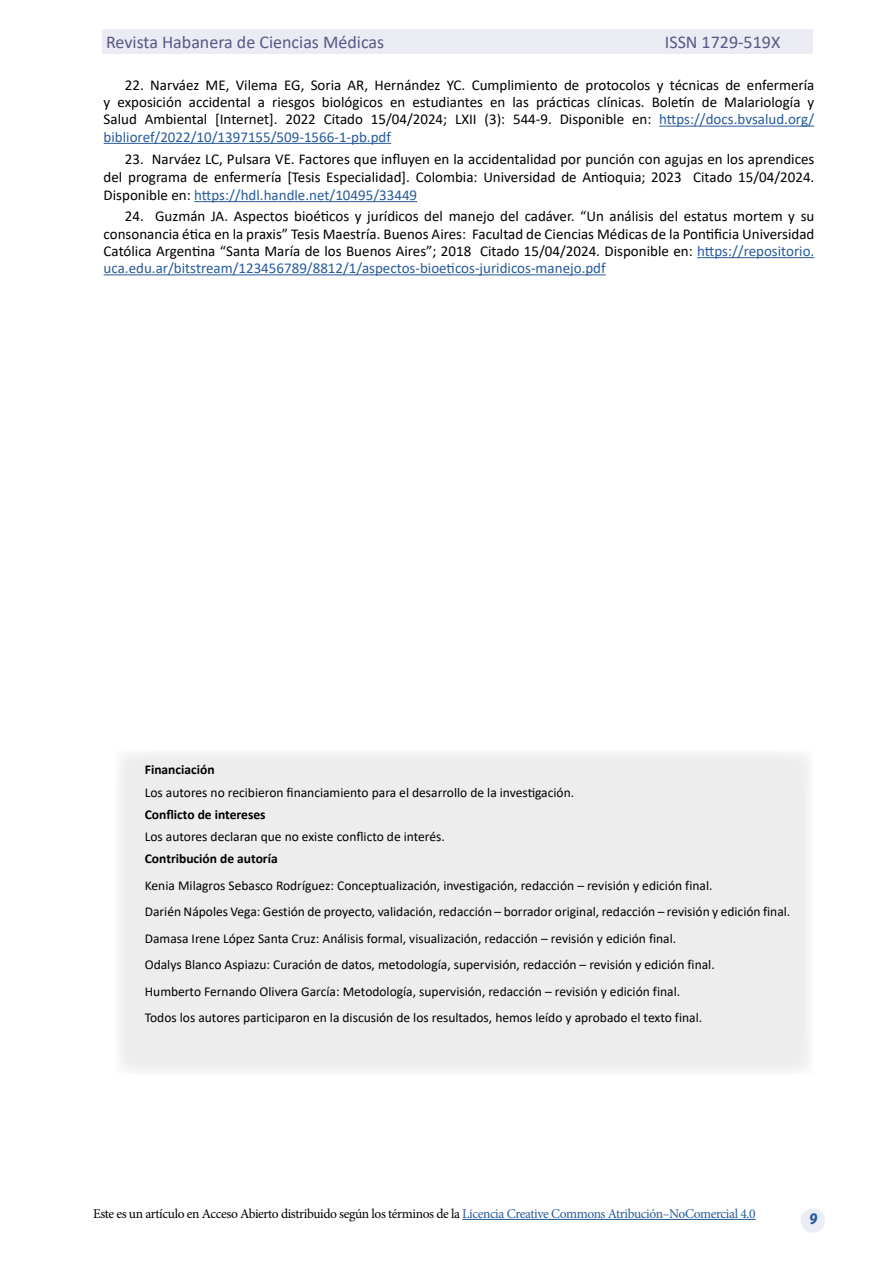
<style>
.page{position:relative;width:893px;height:1263px;background:#fff}
.page>*{position:absolute;margin:0;border:0;box-sizing:border-box;transform-origin:0 0}
.t1{font:18px "Calibri";color:#5a5787}
.t2{font:15px/17.2px "Calibri";color:#000;text-align:justify}
.t3{font:italic 900 15px "Roboto";color:#275b9b}
.t4{font:13.5px/26.5px "Calibri";color:#000}
.t5{font:13.5px "Minion Pro";letter-spacing:-.03em;color:#000}
.t6{font:700 13.5px "Calibri";color:#000}
.s1{color:#275b9b}
</style>
<div class="page">
<div style="left:102px;top:30px;width:711px;height:24px;background:#ebebf3"></div>
<hr style="left:462px;top:1219px;width:294px;height:1px;background:#275b9b">
<div style="left:801px;top:1208px;width:24px;height:25px;background:#eaecf6;border-radius:50%"></div>
<hr style="left:659px;top:126px;width:155px;height:1px;background:#275b9b">
<hr style="left:104px;top:143px;width:287px;height:1px;background:#275b9b">
<hr style="left:194px;top:201px;width:223px;height:1px;background:#275b9b">
<hr style="left:697px;top:257px;width:117px;height:1px;background:#275b9b">
<hr style="left:104px;top:274px;width:502px;height:1px;background:#275b9b">
<div style="left:120px;top:754px;width:689px;height:316px;background:#ededed"></div>
<p class="t1" style="left:106px;top:29px;width:280px">Revista Habanera de Ciencias Médicas</p>
<p class="t1" style="left:665px;top:29px;width:117px">ISSN 1729-519X</p>
<p class="t2" style="left:104px;top:76px;width:712px;text-indent:21px">22. Narváez ME, Vilema EG, Soria AR, Hernández YC. Cumplimiento de protocolos y técnicas de enfermería y exposición accidental a riesgos biológicos en estudiantes en las prácticas clínicas. Boletín de Malariología y Salud Ambiental [Internet]. 2022 Citado 15/04/2024; LXII (3): 544-9. Disponible en: <span class="s1">https://docs.bvsalud.org/ biblioref/2022/10/1397155/509-1566-1-pb.pdf</span></p>
<p class="t2" style="left:104px;top:150px;width:712px;line-height:18px;text-indent:21px">23. Narváez LC, Pulsara VE. Factores que influyen en la accidentalidad por punción con agujas en los aprendices del programa de enfermería [Tesis Especialidad]. Colombia: Universidad de Antioquia; 2023 Citado 15/04/2024.<br>Disponible en: <span class="s1">https://hdl.handle.net/10495/33449</span></p>
<p class="t2" style="left:104px;top:207px;width:712px;text-indent:21px">24. Guzmán JA. Aspectos bioéticos y jurídicos del manejo del cadáver. “Un análisis del estatus mortem y su consonancia ética en la praxis” Tesis Maestría. Buenos Aires: Facultad de Ciencias Médicas de la Pontificia Universidad Católica Argentina “Santa María de los Buenos Aires”; 2018 Citado 15/04/2024. Disponible en: <span class="s1">https://repositorio. uca.edu.ar/bitstream/123456789/8812/1/aspectos-bioeticos-juridicos-manejo.pdf</span></p>
<p class="t6" style="left:145px;top:760px;width:71px">Financiación</p>
<p class="t4" style="left:145px;top:779px;width:431px">Los autores no recibieron financiamiento para el desarrollo de la investigación.</p>
<p class="t6" style="left:145px;top:805px;width:122px">Conflicto de intereses</p>
<p class="t4" style="left:145px;top:823px;width:302px">Los autores declaran que no existe conflicto de interés.</p>
<p class="t6" style="left:145px;top:849px;width:134px">Contribución de autoría</p>
<p class="t4" style="left:145px;top:872px;width:647px">Kenia Milagros Sebasco Rodríguez: Conceptualización, investigación, redacción – revisión y edición final.<br>Darién Nápoles Vega: Gestión de proyecto, validación, redacción – borrador original, redacción – revisión y edición final.<br>Damasa Irene López Santa Cruz: Análisis formal, visualización, redacción – revisión y edición final.<br>Odalys Blanco Aspiazu: Curación de datos, metodología, supervisión, redacción – revisión y edición final.<br>Humberto Fernando Olivera García: Metodología, supervisión, redacción – revisión y edición final.<br>Todos los autores participaron en la discusión de los resultados, hemos leído y aprobado el texto final.</p>
<p class="t5" style="left:93px;top:1205px;width:664px">Este es un artículo en Acceso Abierto distribuido según los términos de la <span class="s1">Licencia Creative Commons Atribución–NoComercial 4.0</span></p>
<p class="t3" style="left:809px;top:1208px;width:10px">9</p>
</div>
